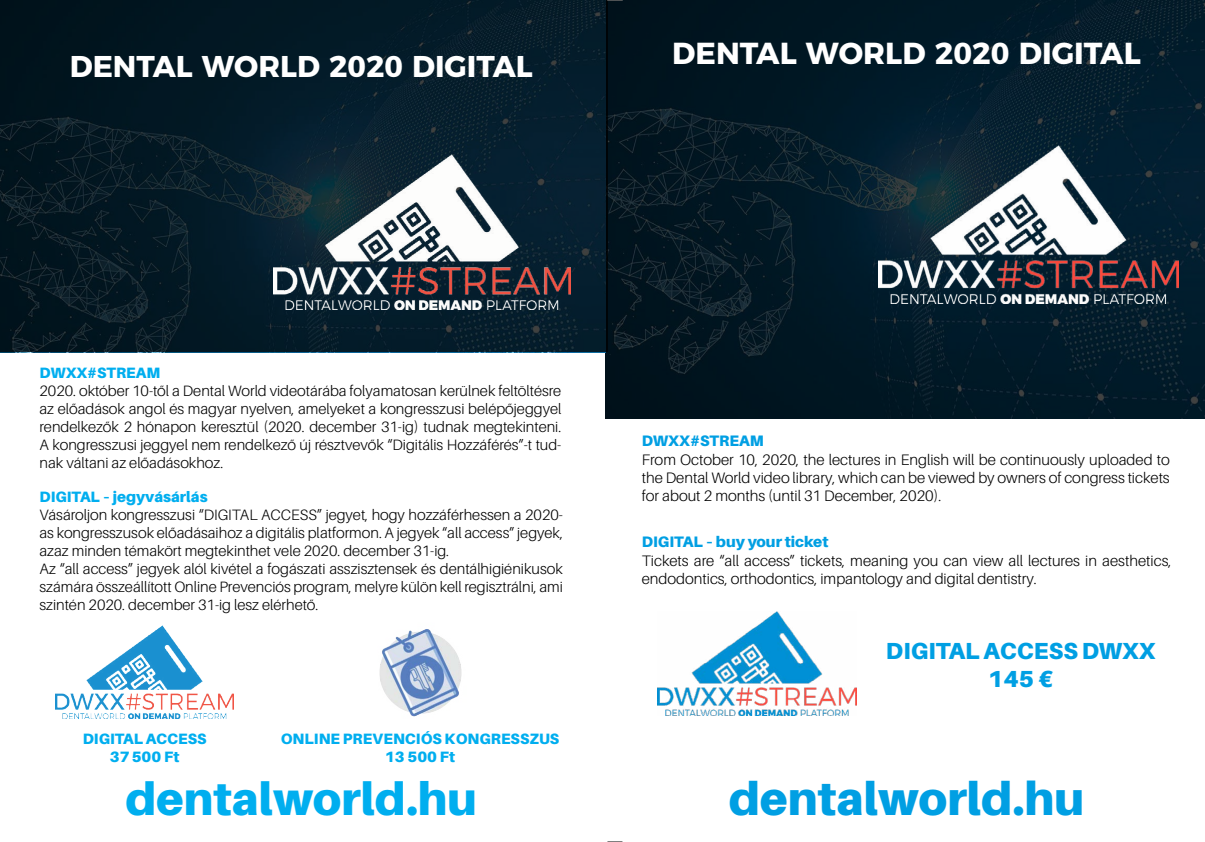
<style>
.page{position:relative;width:1205px;height:842px;background:#fff}
.page>*{position:absolute;margin:0;border:0;box-sizing:border-box;transform-origin:0 0}
.t1{font:900 46.5px "Aileron";color:#009fe3}
.t2{font:900 46px "Aileron";color:#00aeef}
.t3{font:700 30.4px "Montserrat";color:#fff}
.t4{font:700 30px "Montserrat";color:#fff}
.t5{font:900 23.3px/27.9px "Aileron";color:#009fe3;text-align:center}
.t6{font:300 15.2px/18.2px "Aileron";color:#000;text-align:justify}
.t7{font:900 15.2px "Aileron";color:#009fe3}
.t8{font:300 15px/18px "Aileron";color:#000;text-align:justify}
.t9{font:900 15px/18px "Aileron";color:#00aeef;text-align:center}
</style>
<div class="page">
<svg style="left:605px;top:0;width:600px;height:418px;background:#031926"></svg>
<img style="left:878px;top:146px;width:300px;height:158px">
<img style="left:657px;top:611px;width:199px;height:104px">
<svg style="left:0;top:0;width:607px;height:352px;background:#051b27"></svg>
<img style="left:273px;top:154px;width:297px;height:156px">
<img style="left:56px;top:625px;width:178px;height:94px">
<img style="left:379px;top:629px;width:83px;height:88px">
<svg style="left:607px;top:0;width:15px;height:1px"></svg>
<svg style="left:607px;top:841px;width:15px;height:1px"></svg>
<h3 class="t4" style="left:70px;top:42px;width:464px">DENTAL WORLD 2020 DIGITAL</h3>
<h3 class="t3" style="left:672px;top:28px;width:470px">DENTAL WORLD 2020 DIGITAL</h3>
<p class="t9" style="left:40px;top:363px;width:122px">DWXX#STREAM</p>
<p class="t8" style="left:40px;top:382px;width:523px">2020. október 10-től a Dental World videotárába folyamatosan kerülnek feltöltésre az előadások angol és magyar nyelven, amelyeket a kongresszusi belépőjeggyel rendelkezők 2 hónapon keresztül (2020. december 31-ig) tudnak megtekinteni.<br>A kongresszusi jeggyel nem rendelkező új résztvevők “Digitális Hozzáférés”-t tud&shy;nak váltani az előadásokhoz.</p>
<p class="t9" style="left:40px;top:487px;width:170px">DIGITAL – jegyvásárlás</p>
<p class="t8" style="left:40px;top:505px;width:525px;text-align:left">Vásároljon kongresszusi “DIGITAL ACCESS” jegyet, hogy hozzáférhessen a 2020- as kongresszusok előadásaihoz a digitális platformon. A jegyek “all access” jegyek, azaz minden témakört megtekinthet vele 2020. december 31-ig.<br>Az “all access” jegyek alól kivétel a fogászati asszisztensek és dentálhigiénikusok számára összeállított Online Prevenciós program, melyre külön kell regisztrálni, ami szintén 2020. december 31-ig lesz elérhető.</p>
<p class="t9" style="left:281px;top:729px;width:280px">ONLINE PREVENCIÓS KONGRESSZUS<br>13 500 Ft</p>
<p class="t9" style="left:83px;top:729px;width:125px">DIGITAL ACCESS<br>37500 Ft</p>
<h2 class="t2" style="left:125px;top:772px;width:353px">dentalworld.hu</h2>
<p class="t7" style="left:642px;top:432px;width:124px">DWXX#STREAM</p>
<p class="t6" style="left:642px;top:450px;width:529px">From October 10, 2020, the lectures in English will be continuously uploaded to the Dental World video library, which can be viewed by owners of congress tickets for about 2 months (until 31 December, 2020).</p>
<p class="t7" style="left:642px;top:533px;width:188px">DIGITAL – buy your ticket</p>
<p class="t6" style="left:642px;top:551px;width:531px">Tickets are “all access” tickets, meaning you can view all lectures in aesthetics, endodontics, orthodontics, impantology and digital dentistry.</p>
<h3 class="t5" style="left:886px;top:637px;width:271px">DIGITAL ACCESS DWXX<br>145 €</h3>
<h1 class="t1" style="left:729px;top:771px;width:357px">dentalworld.hu</h1>
</div>
